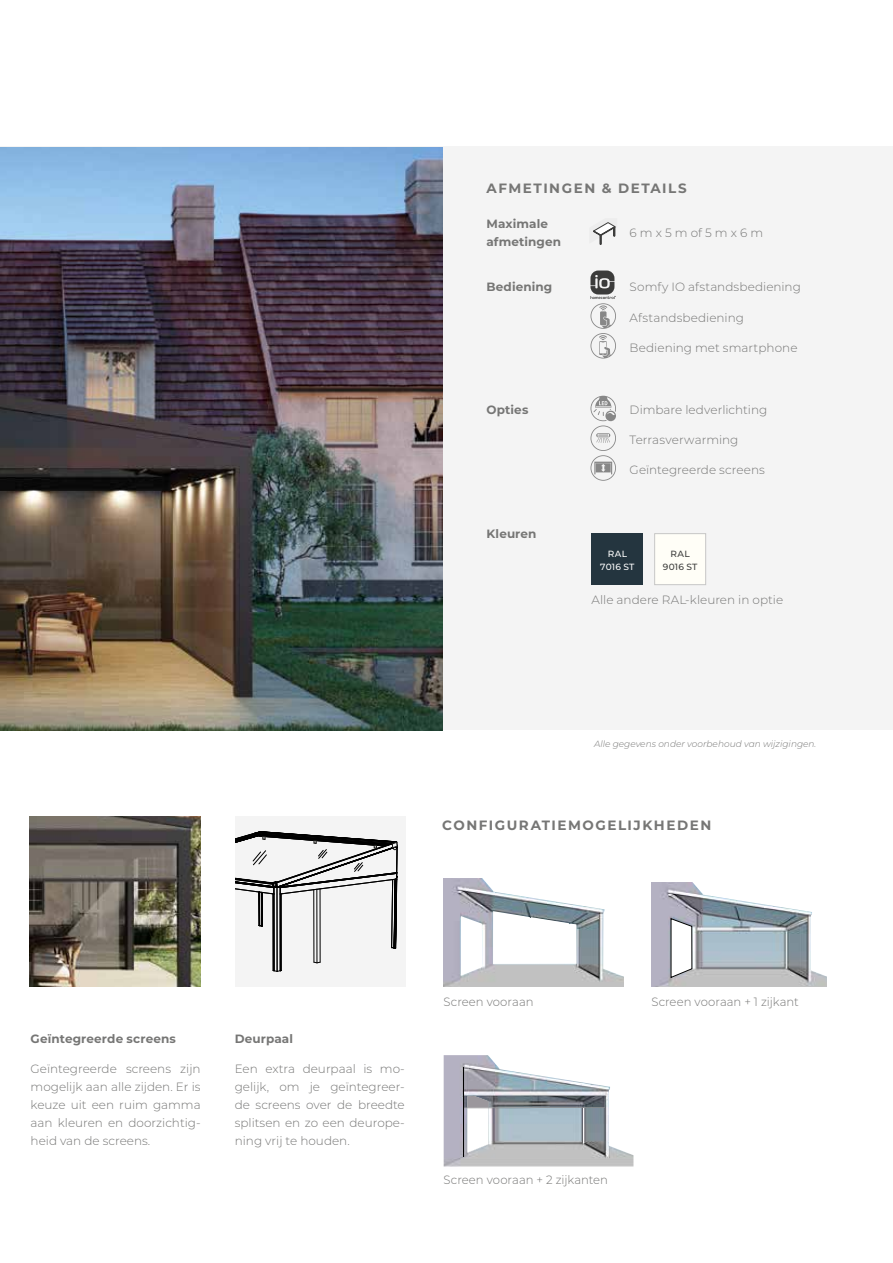
<style>
.page{position:relative;width:893px;height:1263px;background:#fff}
.page>*{position:absolute;margin:0;border:0;box-sizing:border-box;transform-origin:0 0}
.t1{font:700 13.5px "Montserrat";letter-spacing:.115em;color:#767675}
.t2{font:300 12px/18px "Montserrat";color:#767675;text-align:justify}
.t3{font:700 12px/18px "Montserrat";letter-spacing:.01em;color:#767675}
.t4{font:italic 300 9px "Montserrat";color:#767675}
.t5{font:500 9px/12.8px "Montserrat";letter-spacing:.025em;color:#fff;text-align:center}
.t6{font:500 9px/12.8px "Montserrat";letter-spacing:.03em;color:#3c3c3b;text-align:center}
</style>
<div class="page">
<div style="left:0;top:147px;width:893px;height:583px;background:#f4f4f4"></div>
<img style="left:0;top:147px;width:442px;height:583px">
<img style="left:30px;top:816px;width:170px;height:170px">
<div style="left:235px;top:816px;width:170px;height:170px;background:#f4f4f4"></div>
<hr style="left:281px;top:894px;width:1px;height:76px;background:#000">
<hr style="left:273px;top:894px;width:1px;height:76px;background:#000">
<hr style="left:280px;top:887px;width:1px;height:84px;background:#000">
<hr style="left:274px;top:887px;width:1px;height:84px;background:#000">
<svg style="left:273px;top:970px;width:9px;height:2px"></svg>
<hr style="left:320px;top:889px;width:1px;height:73px;background:#000">
<hr style="left:313px;top:890px;width:1px;height:72px;background:#000">
<hr style="left:317px;top:889px;width:1px;height:74px;background:#000">
<hr style="left:277px;top:887px;width:1px;height:84px;background:#000">
<svg style="left:235px;top:831px;width:163px;height:118px"></svg>
<img style="left:444px;top:878px;width:180px;height:108px">
<svg style="left:461px;top:878px;width:163px;height:99px"></svg>
<img style="left:651px;top:882px;width:175px;height:104px">
<svg style="left:671px;top:882px;width:156px;height:95px"></svg>
<img style="left:444px;top:1055px;width:189px;height:112px">
<svg style="left:463px;top:1055px;width:171px;height:102px"></svg>
<svg style="left:593px;top:222px;width:23px;height:22px"></svg>
<svg style="left:590px;top:270px;width:26px;height:89px"></svg>
<svg style="left:590px;top:396px;width:26px;height:85px"></svg>
<div style="left:592px;top:534px;width:51px;height:51px;background:#24353f"></div>
<div style="left:655px;top:534px;width:51px;height:51px;background:#fffef7"></div>
<div style="left:654px;top:533px;width:52px;height:52px;border:1px solid #c6c6c6"></div>
<p class="t1" style="left:486px;top:178px;width:202px">AFMETINGEN &amp; DETAILS</p>
<p class="t3" style="left:486px;top:214px;width:76px">Maximale afmetingen</p>
<p class="t2" style="left:630px;top:223px;width:135px">6 m x 5 m of 5 m x 6 m</p>
<p class="t3" style="left:486px;top:277px;width:67px">Bediening</p>
<p class="t2" style="left:630px;top:277px;width:173px">Somfy IO afstandsbediening</p>
<p class="t2" style="left:630px;top:308px;width:116px">Afstandsbediening</p>
<p class="t2" style="left:630px;top:338px;width:169px">Bediening met smartphone</p>
<p class="t3" style="left:486px;top:400px;width:43px">Opties</p>
<p class="t2" style="left:630px;top:401px;width:139px">Dimbare ledverlichting</p>
<p class="t2" style="left:630px;top:430px;width:110px">Terrasverwarming</p>
<p class="t2" style="left:630px;top:460px;width:137px">Geïntegreerde screens</p>
<p class="t3" style="left:486px;top:524px;width:52px">Kleuren</p>
<p class="t5" style="left:600px;top:547px;width:36px">RAL<br>7016 ST</p>
<p class="t6" style="left:663px;top:547px;width:36px">RAL<br>9016 ST</p>
<p class="t2" style="left:591px;top:591px;width:193px">Alle andere RAL-kleuren in optie</p>
<p class="t4" style="left:594px;top:738px;width:224px">Alle gegevens onder voorbehoud van wijzigingen.</p>
<p class="t1" style="left:442px;top:815px;width:271px">CONFIGURATIEMOGELIJKHEDEN</p>
<p class="t3" style="left:31px;top:1029px;width:147px">Geïntegreerde screens</p>
<p class="t3" style="left:235px;top:1029px;width:60px">Deurpaal</p>
<p class="t2" style="left:31px;top:1059px;width:172px">Geïntegreerde screens zijn mogelijk aan alle zijden. Er is keuze uit een ruim gamma aan kleuren en doorzichtig&shy;heid van de screens.</p>
<p class="t2" style="left:235px;top:1059px;width:172px">Een extra deurpaal is mo&shy;gelijk, om je geïntegreer&shy;de screens over de breedte splitsen en zo een deurope&shy;ning vrij te houden.</p>
<p class="t2" style="left:444px;top:992px;width:91px">Screen vooraan</p>
<p class="t2" style="left:651px;top:992px;width:149px">Screen vooraan + 1 zijkant</p>
<p class="t2" style="left:444px;top:1170px;width:166px">Screen vooraan + 2 zijkanten</p>
</div>
